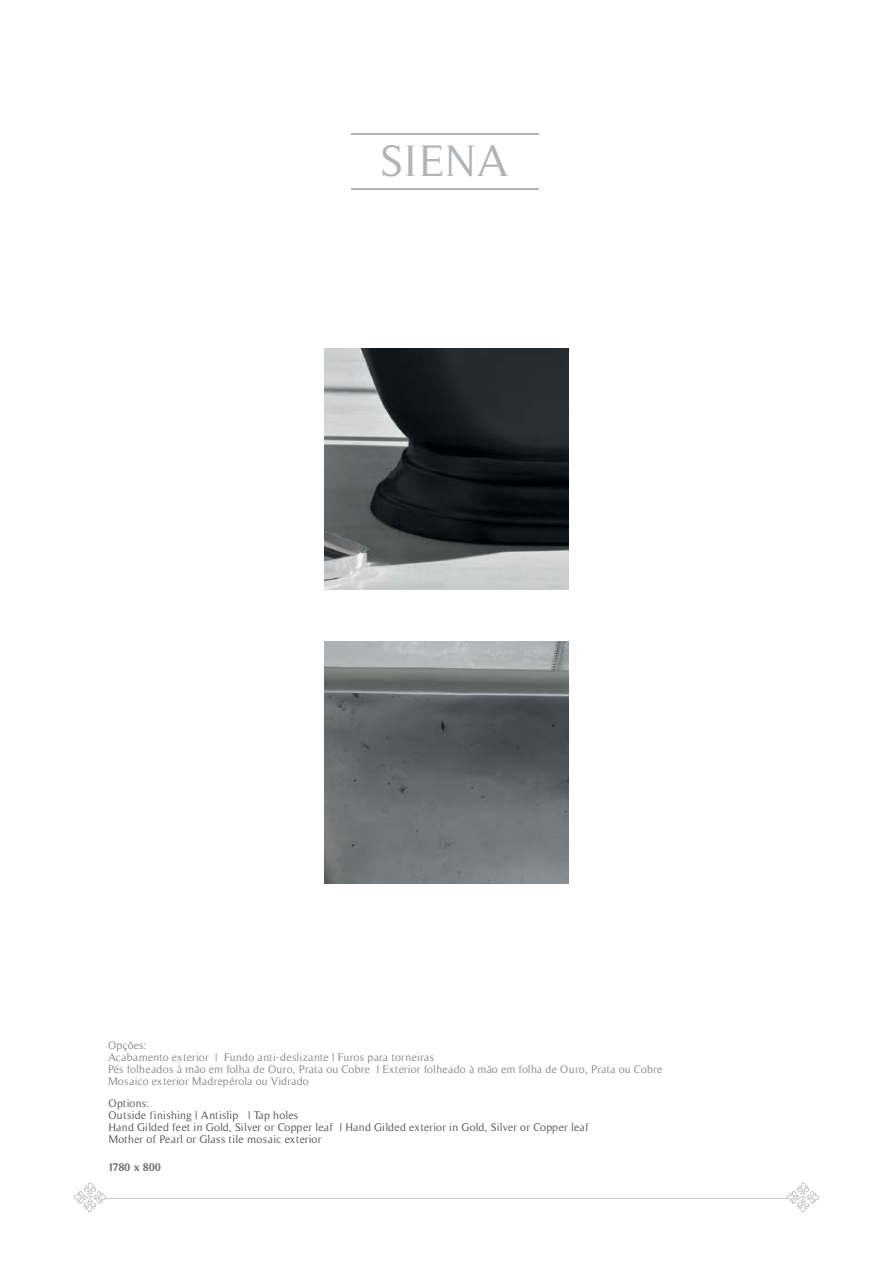
<style>
.page{position:relative;width:893px;height:1263px;background:#fff}
.page>*{position:absolute;margin:0;border:0;box-sizing:border-box;transform-origin:0 0}
.t1{font:45px "Timeless";letter-spacing:.01em;color:#b1b4b6}
.t2{font:11.25px/12px "Timeless";letter-spacing:.025em;color:#808285}
.t3{font:11.25px/12px "Timeless";letter-spacing:.02em;color:#4d4d4f}
.t4{font:700 11.25px "Timeless";letter-spacing:-.005em;color:#6d6e71}
</style>
<div class="page">
<svg style="left:74px;top:1182px;width:745px;height:30px"></svg>
<hr style="left:351px;top:188px;width:187px;height:1px;background:#b1b4b6">
<hr style="left:351px;top:133px;width:187px;height:2px;background:#b1b4b6">
<img style="left:324px;top:349px;width:244px;height:241px">
<img style="left:325px;top:642px;width:243px;height:241px">
<h1 class="t1" style="left:380px;top:136px;width:130px">SIENA</h1>
<p class="t2" style="left:108px;top:1039px;width:556px">Opções:<br>Acabamento exterior | Fundo anti-deslizante | Furos para torneiras<br>Pés folheados à mão em folha de Ouro, Prata ou Cobre | Exterior folheado à mão em folha de Ouro, Prata ou Cobre Mosaico exterior Madrepérola ou Vidrado</p>
<p class="t3" style="left:108px;top:1097px;width:482px">Options:<br>Outside finishing | Antislip | Tap holes<br>Hand Gilded feet in Gold, Silver or Copper leaf | Hand Gilded exterior in Gold, Silver or Copper leaf Mother of Pearl or Glass tile mosaic exterior</p>
<p class="t4" style="left:108px;top:1160px;width:54px">1780 x 800</p>
</div>
